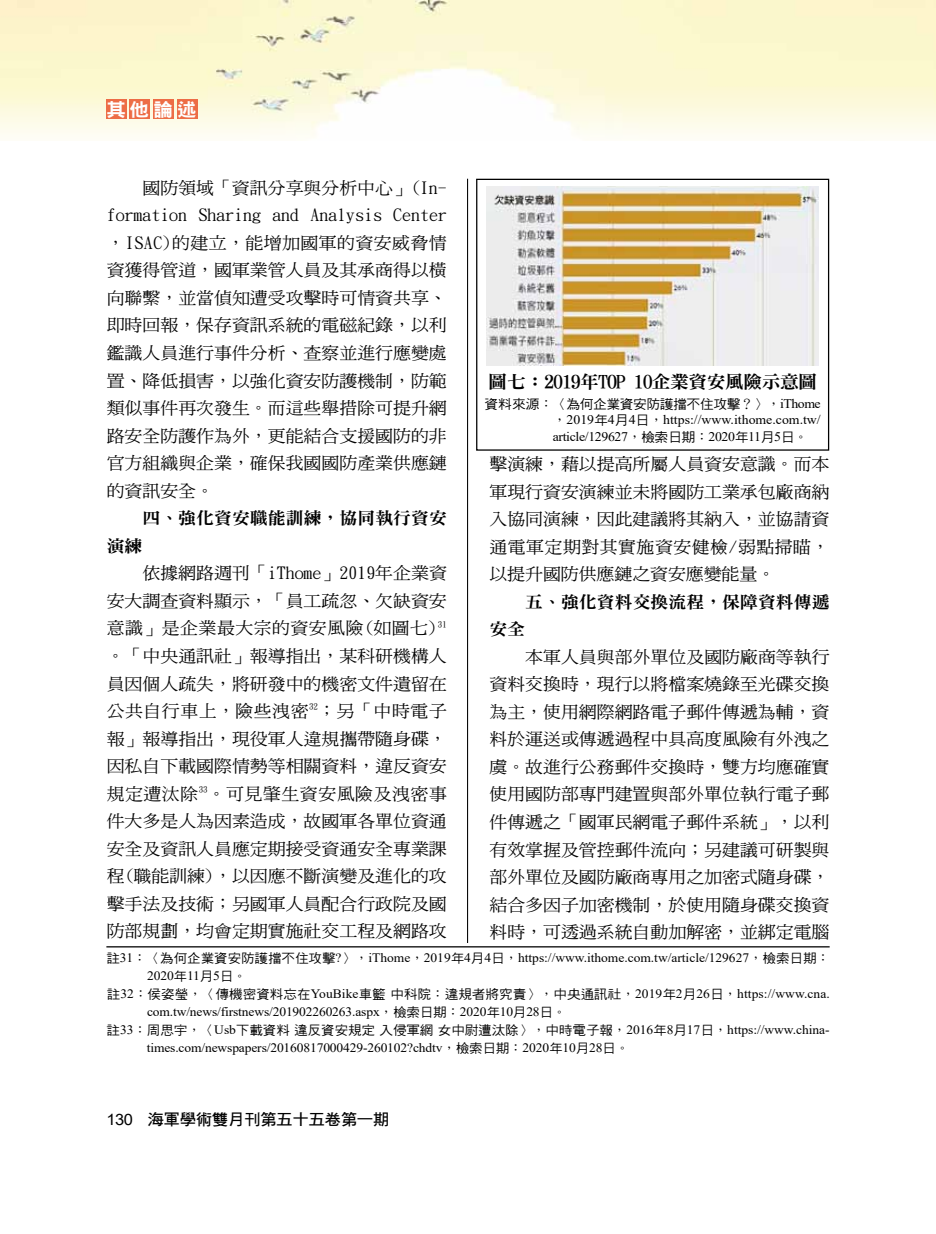
<style>
.page{position:relative;width:936px;height:1234px;background:#fff}
.page>*{position:absolute;margin:0;border:0;box-sizing:border-box;transform-origin:0 0}
.t1{font:18.6px "DFN Hei XB HK BF";color:#fff;scale:1.05 1}
.t2{font:17.85px "DFN Ming XB HK BF";letter-spacing:-.025em;color:#000;scale:1.05 1}
.t3{font:16.95px/27.5px "DF Ming Md HK BF";color:#000;text-align:justify;scale:1.05 1}
.t4{font:16.95px "DFN Ming XB HK BF";letter-spacing:.005em;color:#000;scale:1.05 1}
.t5{font:15.6px "DF Hei Bd HK BF";letter-spacing:-.025em;color:#000;scale:1.05 1}
.t6{font:13.05px/16.5px "Times New Roman";color:#000;scale:1.05 1}
.t7{font:13.05px "DF Hei Md HK BF";letter-spacing:-.035em;color:#000;scale:1.05 1}
.t8{font:12.9px "Times New Roman";letter-spacing:-.01em;color:#000;scale:1.05 1}
.t9{font:12.9px "DF Hei Md HK BF";letter-spacing:-.005em;color:#000;scale:1.05 1}
.s1{font-family:"DF Kai Shu SB Estd BF"}
.s2{font-family:"Times New Roman"}
.s3{font-family:"DF Hei Md HK BF"}
.s4{font-family:"Arial"}
</style>
<div class="page">
<img style="left:0;top:0;width:935px;height:137px">
<hr style="left:467px;top:179px;width:1px;height:871px;background:#000">
<div style="left:106px;top:99px;width:20px;height:20px;background:#ed6d46"></div>
<div style="left:130px;top:99px;width:20px;height:20px;background:#ed6d46"></div>
<div style="left:153px;top:99px;width:21px;height:20px;background:#ed6d46"></div>
<div style="left:177px;top:99px;width:20px;height:20px;background:#ed6d46"></div>
<img style="left:486px;top:187px;width:332px;height:178px">
<div style="left:476px;top:179px;width:353px;height:271px;border:1px solid #000"></div>
<div style="left:106px;top:942px;width:723px;height:113px;background:#fff"></div>
<hr style="left:106px;top:945px;width:723px;height:2px;background:#000">
<p class="t1" style="left:106px;top:100px;width:88px">其他論述</p>
<p class="t3" style="left:107px;top:174px;width:325px;text-indent:36px">國防領域「資訊分享與分析中心」(In&shy;formation Sharing and Analysis Center，ISAC)的建立，能增加國軍的資安威脅情資獲得管道，國軍業管人員及其承商得以橫向聯繫，並當偵知遭受攻擊時可情資共享、即時回報，保存資訊系統的電磁紀錄，以利鑑識人員進行事件分析、查察並進行應變處置、降低損害，以強化資安防護機制，防範類似事件再次發生。而這些舉措除可提升網路安全防護作為外，更能結合支援國防的非官方組織與企業，確保我國國防產業供應鏈的資訊安全。</p>
<p class="t4" style="left:142px;top:509px;width:291px">四、強化資安職能訓練，協同執行資安</p>
<p class="t4" style="left:107px;top:537px;width:36px">演練</p>
<p class="t3" style="left:107px;top:559px;width:325px;text-indent:36px">依據網路週刊「iThome」2019年企業資安大調查資料顯示，「員工疏忽、欠缺資安意識」是企業最大宗的資安風險(如圖七)<sup>31</sup>。「中央通訊社」報導指出，某科研機構人員因個人疏失，將研發中的機密文件遺留在公共自行車上，險些洩密<sup>32</sup>；另「中時電子報」報導指出，現役軍人違規攜帶隨身碟，因私自下載國際情勢等相關資料，違反資安規定遭汰除<sup>33</sup>。可見肇生資安風險及洩密事件大多是人為因素造成，故國軍各單位資通安全及資訊人員應定期接受資通安全專業課程(職能訓練)，以因應不斷演變及進化的攻擊手法及技術；另國軍人員配合行政院及國防部規劃，均會定期實施社交工程及網路攻</p>
<p class="t2" style="left:488px;top:373px;width:314px">圖七：2019年TOP 10企業資安風險示意圖</p>
<p class="t7" style="left:484px;top:397px;width:321px">資料來源<span class="s1">：〈</span>為何企業資安防護擋不住攻擊<span class="s1">？〉，</span><span class="s2">iThome</span></p>
<p class="t6" style="left:552px;top:411px;width:257px"><span class="s1">，</span>2019<span class="s3">年</span>4<span class="s3">月</span>4<span class="s3">日</span><span class="s1">，</span>https://www.ithome.com.tw/ article/129627<span class="s1">，</span><span class="s3">檢索日期</span><span class="s1">：</span>2020<span class="s3">年</span>11<span class="s3">月</span>5<span class="s3">日</span><span class="s1">。</span></p>
<p class="t3" style="left:489px;top:450px;width:325px">擊演練，藉以提高所屬人員資安意識。而本軍現行資安演練並未將國防工業承包廠商納入協同演練，因此建議將其納入，並協請資通電軍定期對其實施資安健檢/弱點掃瞄，以提升國防供應鏈之資安應變能量。</p>
<p class="t4" style="left:525px;top:593px;width:291px">五、強化資料交換流程，保障資料傳遞</p>
<p class="t4" style="left:489px;top:620px;width:36px">安全</p>
<p class="t3" style="left:489px;top:642px;width:325px;text-indent:36px">本軍人員與部外單位及國防廠商等執行資料交換時，現行以將檔案燒錄至光碟交換為主，使用網際網路電子郵件傳遞為輔，資料於運送或傳遞過程中具高度風險有外洩之虞。故進行公務郵件交換時，雙方均應確實使用國防部專門建置與部外單位執行電子郵件傳遞之「國軍民網電子郵件系統」，以利有效掌握及管控郵件流向；另建議可研製與部外單位及國防廠商專用之加密式隨身碟，結合多因子加密機制，於使用隨身碟交換資料時，可透過系統自動加解密，並綁定電腦</p>
<p class="t8" style="left:106px;top:948px;width:690px"><span class="s3">註</span>31<span class="s1">：〈</span><span class="s3">為何企業資安防護擋不住攻擊</span>?<span class="s1">〉，</span>iThome<span class="s1">，</span>2019<span class="s3">年</span>4<span class="s3">月</span>4<span class="s3">日</span><span class="s1">，</span>https://www.ithome.com.tw/article/129627<span class="s1">，</span><span class="s3">檢索日期</span><span class="s1">：</span></p>
<p class="t8" style="left:147px;top:966px;width:96px">2020<span class="s3">年</span>11<span class="s3">月</span>5<span class="s3">日</span><span class="s1">。</span></p>
<p class="t8" style="left:107px;top:984px;width:690px"><span class="s3">註</span>32<span class="s1">：</span><span class="s3">侯姿瑩</span><span class="s1">，〈</span><span class="s3">傳機密資料忘在</span>YouBike<span class="s3">車籃中科院</span><span class="s1">：</span><span class="s3">違規者將究責</span><span class="s1">〉，</span><span class="s3">中央通訊社</span><span class="s1">，</span>2019<span class="s3">年</span>2<span class="s3">月</span>26<span class="s3">日</span><span class="s1">，</span>https://www.cna.</p>
<p class="t8" style="left:147px;top:1002px;width:401px">com.tw/news/firstnews/201902260263.aspx<span class="s1">，</span><span class="s3">檢索日期</span><span class="s1">：</span>2020<span class="s3">年</span>10<span class="s3">月</span>28<span class="s3">日</span><span class="s1">。</span></p>
<p class="t9" style="left:107px;top:1023px;width:690px">註<span class="s2">33</span><span class="s1">：</span>周思宇<span class="s1">，〈</span><span class="s2">Usb</span>下載資料違反資安規定入侵軍網女中尉遭汰除<span class="s1">〉，</span>中時電子報<span class="s1">，</span><span class="s2">2016</span>年<span class="s2">8</span>月<span class="s2">17</span>日<span class="s1">，</span><span class="s2">https://www.china-</span></p>
<p class="t8" style="left:147px;top:1038px;width:461px">times.com/newspapers/20160817000429-260102?chdtv<span class="s1">，</span><span class="s3">檢索日期</span><span class="s1">：</span>2020<span class="s3">年</span>10<span class="s3">月</span>28<span class="s3">日</span><span class="s1">。</span></p>
<p class="t5" style="left:106px;top:1111px;width:271px"><span class="s4">130</span> 海軍學術雙月刊第五十五卷第一期</p>
</div>
